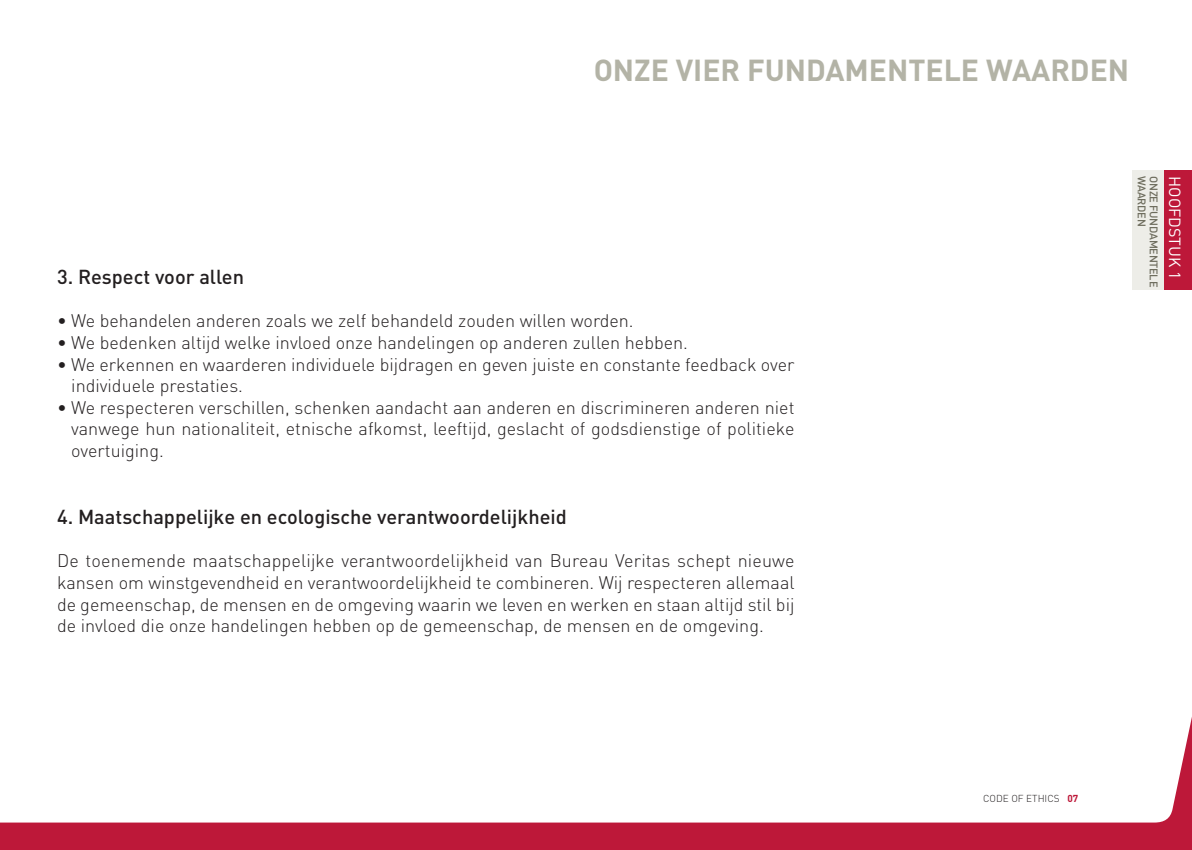
<style>
.page{position:relative;width:1192px;height:850px;background:#fff}
.page>*{position:absolute;margin:0;border:0;box-sizing:border-box;transform-origin:0 0}
.t1{font:700 30px "DIN";color:#b3b3a6}
.t2{font:500 20px "DIN";color:#231f20}
.t3{font:300 18px/21.6px "DIN";color:#231f20;text-align:justify}
.t4{font:16px "DIN";color:#fff}
.t5{font:500 11px "DIN";letter-spacing:-.025em;color:#6d6c5d}
.t6{font:300 10px "DIN";color:#231f20}
.s1{font-weight:700;color:#bd1839}
</style>
<div class="page">
<svg style="left:0;top:721px;width:1191px;height:129px"></svg>
<div style="left:1163px;top:170px;width:28px;height:119px;background:#bd1839"></div>
<div style="left:1131px;top:170px;width:32px;height:119px;background:#edede8"></div>
<h1 class="t1" style="left:593px;top:60px;width:537px">ONZE VIER FUNDAMENTELE WAARDEN</h1>
<p class="t2" style="left:57px;top:270px;width:188px">3. Respect voor allen</p>
<p class="t3" style="left:57px;top:312px;width:578px">• We behandelen anderen zoals we zelf behandeld zouden willen worden.</p>
<p class="t3" style="left:57px;top:334px;width:632px">• We bedenken altijd welke invloed onze handelingen op anderen zullen hebben.</p>
<p class="t3" style="left:71px;top:356px;width:724px;text-indent:-14px">• We erkennen en waarderen individuele bijdragen en geven juiste en constante feedback over individuele prestaties.</p>
<p class="t3" style="left:71px;top:399px;width:724px;text-indent:-14px">• We respecteren verschillen, schenken aandacht aan anderen en discrimineren anderen niet vanwege hun nationaliteit, etnische afkomst, leeftijd, geslacht of godsdienstige of politieke overtuiging.</p>
<p class="t2" style="left:57px;top:510px;width:511px">4. Maatschappelijke en ecologische verantwoordelijkheid</p>
<p class="t3" style="left:57px;top:552px;width:739px">De toenemende maatschappelijke verantwoordelijkheid van Bureau Veritas schept nieuwe kansen om winstgevendheid en verantwoordelijkheid te combineren. Wij respecteren allemaal de gemeenschap, de mensen en de omgeving waarin we leven en werken en staan altijd stil bij de invloed die onze handelingen hebben op de gemeenschap, de mensen en de omgeving.</p>
<p class="t5" style="left:1145px;top:176px;width:52px;rotate:90deg">WAARDEN</p>
<p class="t5" style="left:1157px;top:176px;width:113px;rotate:90deg">ONZE FUNDAMENTELE</p>
<p class="t4" style="left:1180px;top:176px;width:105px;rotate:90deg">HOOFDSTUK 1</p>
<p class="t6" style="left:983px;top:795px;width:96px">CODE OF ETHICS <span class="s1">07</span></p>
</div>
